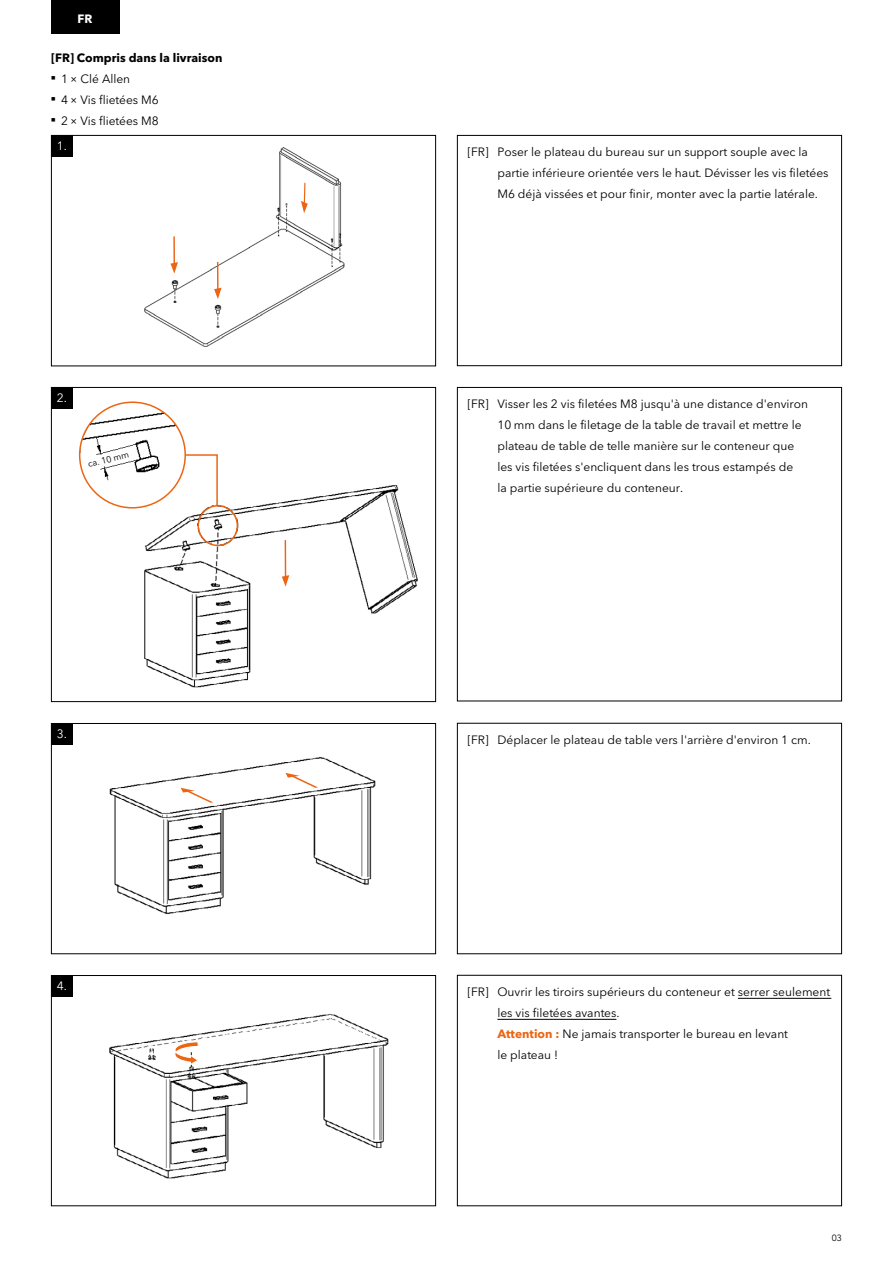
<style>
.page{position:relative;width:893px;height:1263px;background:#fff}
.page>*{position:absolute;margin:0;border:0;box-sizing:border-box;transform-origin:0 0}
.Fließtext__8_pt__lin{font:12px/21px "Avenir Next LT Pro";color:#000}
.Fließtext__8_pt__lin-2{font:700 12px "Avenir Next LT Pro";color:#000}
.t1{font:12px "Avenir Next LT Pro";color:#fff}
.Fließtext__8_pt__lin-3{font:700 12px "Avenir Next LT Pro";color:#fff}
.Fließtext__7_pt__lin{font:9px "Avenir Next LT Pro";color:#000}
.t2{font:9px "Avenir LT Std";color:#000}
.s1{font-weight:700;color:#ec6513}
</style>
<div class="page">
<div style="left:457px;top:975px;width:385px;height:231px;border:1px solid #000"></div>
<div style="left:457px;top:387px;width:385px;height:314px;border:1px solid #000"></div>
<div style="left:457px;top:723px;width:385px;height:231px;border:1px solid #000"></div>
<div style="left:51px;top:0;width:68px;height:33px;background:#000"></div>
<div style="left:457px;top:135px;width:385px;height:231px;border:1px solid #000"></div>
<hr style="left:738px;top:998px;width:93px;height:1px;background:#000">
<hr style="left:497px;top:1019px;width:119px;height:1px;background:#000">
<img style="left:144px;top:147px;width:201px;height:200px">
<div style="left:51px;top:135px;width:385px;height:231px;border:1px solid #000"></div>
<img style="left:141px;top:483px;width:277px;height:205px">
<div style="left:51px;top:387px;width:385px;height:315px;border:1px solid #000"></div>
<img style="left:109px;top:757px;width:267px;height:157px">
<div style="left:51px;top:723px;width:385px;height:231px;border:1px solid #000"></div>
<img style="left:109px;top:1014px;width:280px;height:165px">
<div style="left:51px;top:975px;width:385px;height:231px;border:1px solid #000"></div>
<div style="left:51px;top:135px;width:21px;height:21px;background:#000"></div>
<div style="left:51px;top:387px;width:21px;height:21px;background:#000"></div>
<div style="left:51px;top:723px;width:21px;height:21px;background:#000"></div>
<svg style="left:172px;top:1041px;width:27px;height:24px"></svg>
<div style="left:51px;top:975px;width:21px;height:21px;background:#000"></div>
<img style="left:80px;top:402px;width:105px;height:106px;border-radius:53px">
<div style="left:79px;top:401px;width:107px;height:107px;border:2px solid #ec6513;border-radius:50%"></div>
<div style="left:198px;top:505px;width:40px;height:41px;border:2px solid #ec6513;border-radius:50%"></div>
<svg style="left:184px;top:453px;width:35px;height:53px"></svg>
<svg style="left:87px;top:446px;width:50px;height:24px"></svg>
<hr style="left:285px;top:540px;width:1px;height:38px;background:#ec6513">
<svg style="left:282px;top:575px;width:7px;height:12px"></svg>
<hr style="left:217px;top:262px;width:2px;height:29px;background:#ec6513">
<svg style="left:214px;top:288px;width:8px;height:12px"></svg>
<hr style="left:173px;top:236px;width:2px;height:29px;background:#ec6513">
<svg style="left:171px;top:262px;width:7px;height:12px"></svg>
<svg style="left:175px;top:787px;width:41px;height:16px"></svg>
<svg style="left:280px;top:772px;width:41px;height:17px"></svg>
<svg style="left:301px;top:181px;width:7px;height:34px"></svg>
<p class="Fließtext__8_pt__lin-3" style="left:78px;top:8px;width:16px">FR</p>
<p class="Fließtext__8_pt__lin-2" style="left:51px;top:47px;width:173px">[FR] Compris dans la livraison</p>
<p class="Fließtext__8_pt__lin" style="left:61px;top:67px;width:71px">1× Clé Allen</p>
<p class="Fließtext__8_pt__lin" style="left:61px;top:88px;width:99px">4× Vis flietées M6</p>
<p class="Fließtext__8_pt__lin" style="left:61px;top:109px;width:99px">2× Vis flietées M8</p>
<p class="t1" style="left:57px;top:136px;width:12px">1.</p>
<p class="t1" style="left:57px;top:388px;width:12px">2.</p>
<p class="Fließtext__7_pt__lin" style="left:86px;top:457px;width:43px;rotate:-14deg">ca. 10 mm</p>
<p class="t1" style="left:57px;top:723px;width:12px">3.</p>
<p class="t1" style="left:57px;top:975px;width:12px">4.</p>
<p class="Fließtext__8_pt__lin" style="left:497px;top:141px;width:333px;text-indent:-30px">[FR] Poser le plateau du bureau sur un support souple avec la partie inférieure orientée vers le haut. Dévisser les vis filetées<br>M6 déjà vissées et pour finir, monter avec la partie latérale.</p>
<p class="Fließtext__8_pt__lin" style="left:497px;top:393px;width:312px;text-indent:-30px">[FR] Visser les 2 vis filetées M8 jusqu'à une distance d'environ 10 mm dans le filetage de la table de travail et mettre le plateau de table de telle manière sur le conteneur que les vis filetées s'encliquent dans les trous estampés de<br>la partie supérieure du conteneur.</p>
<p class="Fließtext__8_pt__lin" style="left:468px;top:729px;width:345px">[FR] Déplacer le plateau de table vers l'arrière d'environ 1 cm.</p>
<p class="Fließtext__8_pt__lin" style="left:497px;top:981px;width:334px;text-indent:-30px">[FR] Ouvrir les tiroirs supérieurs du conteneur et serrer seulement les vis filetées avantes.<br><span class="s1">Attention :</span> Ne jamais transporter le bureau en levant<br>le plateau !</p>
<p class="t2" style="left:832px;top:1232px;width:12px">03</p>
</div>
